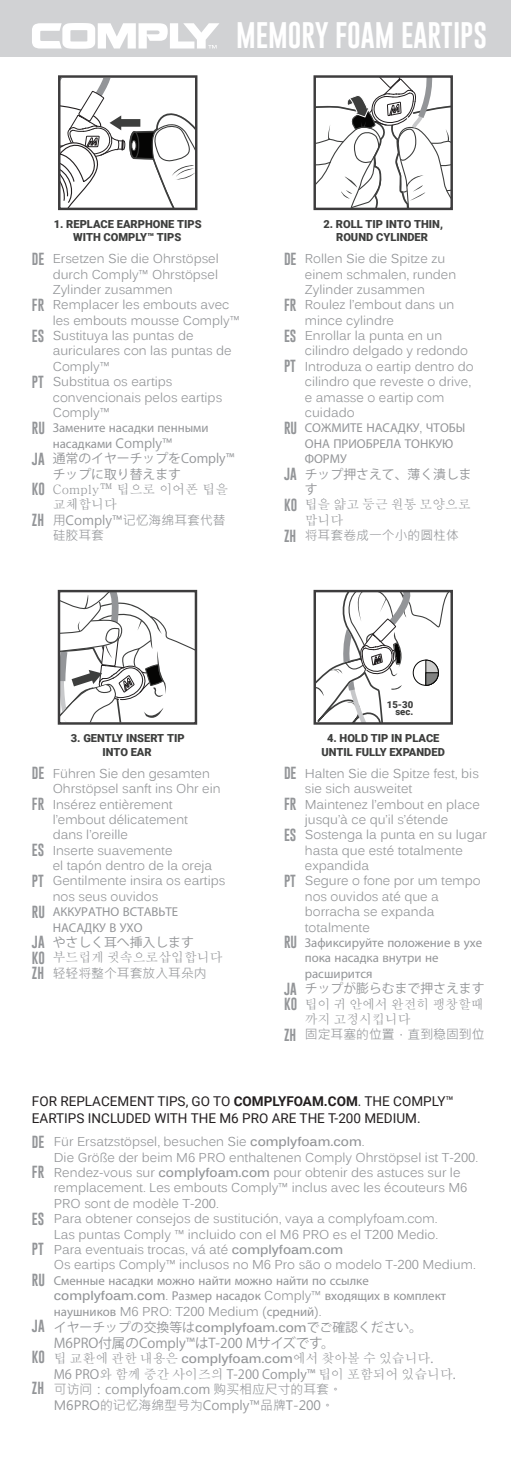
<style>
.page{position:relative;width:511px;height:1467px;background:#fff}
.page>*{position:absolute;margin:0;border:0;box-sizing:border-box;transform-origin:0 0}
.t1{font:27px "Gobold";color:#fff}
.t2{font:13.5px/16.2px "Roboto";color:#231f20}
.t3{font:13.5px "Koz Go Pr 6 N";color:#939598}
.t4{font:12.83px/15.3px "Kalinga";color:#939598}
.t5{font:12.83px/15.3px "Myriad Pro";color:#939598}
.t6{font:500 12.83px/15.3px "Adobe Myungjo Std";color:#939598}
.t7{font:12.83px/15.3px "Microsoft Jheng Hei";color:#939598}
.t8{font:12.83px/15.3px "Koz Go Pr 6 N";color:#939598}
.t9{font:12.83px/15.3px "Gobold";color:#939598;text-align:justify}
.t10{font:900 11.03px/13.3px "Roboto";color:#3d3e3d;text-align:center}
.t11{font:900 9.45px/7.6px "Roboto";color:#3d3e3d;text-align:right}
.s1{font-family:"Microsoft Jheng Hei"}
.s2{font-family:"Kalinga"}
.s3{font-weight:700}
.s4{font-family:"Kalinga";font-weight:700}
.s5{font-family:"Myriad Pro"}
.s6{font-size:13.5px}
.s7{font-family:"Koz Go Pr 6 N";font-weight:400}
</style>
<div class="page">
<div style="left:0;top:0;width:510px;height:57px;background:#d1d2d4"></div>
<svg style="left:32px;top:23px;width:187px;height:26px"></svg>
<svg style="left:61px;top:79px;width:133px;height:128px"></svg>
<div style="left:58px;top:75px;width:139px;height:135px;border:2px solid #3d3c3d"></div>
<svg style="left:316px;top:78px;width:133px;height:129px"></svg>
<div style="left:313px;top:75px;width:139px;height:135px;border:2px solid #3d3c3d"></div>
<svg style="left:61px;top:593px;width:133px;height:129px"></svg>
<div style="left:58px;top:590px;width:139px;height:135px;border:2px solid #3d3c3d"></div>
<div style="left:313px;top:590px;width:139px;height:135px;border:2px solid #3d3c3d"></div>
<svg style="left:314px;top:591px;width:137px;height:132px"></svg>
<h1 class="t1" style="left:236px;top:18px;width:252px">MEMORY FOAM EARTIPS</h1>
<p class="t9" style="left:32px;top:251px;width:14px">DE</p>
<p class="t9" style="left:32px;top:297px;width:14px">FR</p>
<p class="t9" style="left:32px;top:328px;width:14px">ES</p>
<p class="t9" style="left:32px;top:374px;width:13px">PT</p>
<p class="t9" style="left:32px;top:420px;width:15px">RU</p>
<p class="t9" style="left:32px;top:451px;width:14px">JA</p>
<p class="t9" style="left:32px;top:482px;width:15px">KO</p>
<p class="t9" style="left:32px;top:512px;width:14px">ZH</p>
<p class="t10" style="left:54px;top:217px;width:149px">1. REPLACE EARPHONE TIPS<br>WITH COMPLY™ TIPS</p>
<p class="t10" style="left:323px;top:217px;width:121px">2. ROLL TIP INTO THIN,<br>ROUND CYLINDER</p>
<p class="t4" style="left:53px;top:252px;width:188px">Ersetzen Sie die Ohrstöpsel durch Comply™ Ohrstöpsel<br>Zylinder zusammen<br>Remplacer les embouts avec les embouts mousse Comply™<br>Sustituya las puntas de auriculares con las puntas de<br>Comply™<br>Substitua os eartips convencionais pelos eartips<br>Comply™</p>
<p class="t5" style="left:53px;top:420px;width:157px">Замените насадки пенными насадками <span class="s1">Comply™</span></p>
<p class="t8" style="left:53px;top:451px;width:183px">通常のイヤーチップをComply™チップに取り替えます</p>
<p class="t6" style="left:53px;top:482px;width:177px">Comply™ 팁으로 이어폰 팁을 교체합니다</p>
<p class="t7" style="left:53px;top:512px;width:174px">用Comply™记忆海绵耳套代替硅胶耳套</p>
<p class="t9" style="left:284px;top:251px;width:14px">DE</p>
<p class="t9" style="left:284px;top:297px;width:14px">FR</p>
<p class="t9" style="left:284px;top:328px;width:14px">ES</p>
<p class="t9" style="left:284px;top:359px;width:13px">PT</p>
<p class="t9" style="left:284px;top:420px;width:15px">RU</p>
<p class="t9" style="left:284px;top:466px;width:14px">JA</p>
<p class="t9" style="left:284px;top:497px;width:15px">KO</p>
<p class="t9" style="left:284px;top:528px;width:14px">ZH</p>
<p class="t4" style="left:304px;top:252px;width:170px">Rollen Sie die Spitze zu einem schmalen, runden<br>Zylinder zusammen<br>Roulez l’embout dans un mince cylindre<br>Enrollar la punta en un cilindro delgado y redondo<br>Introduza o eartip dentro do cilindro que reveste o drive, e amasse o eartip com cuidado</p>
<p class="t5" style="left:304px;top:420px;width:162px">СОЖМИТЕ НАСАДКУ<span class="s2">,</span> ЧТОБЫ<br>ОНА ПРИОБРЕЛА ТОНКУЮ<br>ФОРМУ</p>
<p class="t8" style="left:304px;top:467px;width:168px">チップ押さえて、薄く潰します</p>
<p class="t6" style="left:304px;top:497px;width:167px">팁을 얇고 둥근 원통 모양으로 맙니다</p>
<p class="t7" style="left:304px;top:528px;width:155px">将耳套卷成一个小的圆柱体</p>
<p class="t9" style="left:32px;top:765px;width:14px">DE</p>
<p class="t9" style="left:32px;top:796px;width:14px">FR</p>
<p class="t9" style="left:32px;top:842px;width:14px">ES</p>
<p class="t9" style="left:32px;top:873px;width:13px">PT</p>
<p class="t9" style="left:32px;top:904px;width:15px">RU</p>
<p class="t9" style="left:32px;top:935px;width:15px">JA KO ZH</p>
<p class="t11" style="left:386px;top:700px;width:28px">15-30 sec.</p>
<p class="t10" style="left:71px;top:731px;width:115px">3. GENTLY INSERT TIP<br>INTO EAR</p>
<p class="t10" style="left:321px;top:731px;width:125px">4. HOLD TIP IN PLACE<br>UNTIL FULLY EXPANDED</p>
<p class="t4" style="left:53px;top:767px;width:174px">Führen Sie den gesamten<br>Ohrstöpsel sanft ins Ohr ein<br>Insérez entièrement l’embout délicatement<br>dans l’oreille<br>Inserte suavemente<br>el tapón dentro de la oreja<br>Gentilmente insira os eartips nos seus ouvidos</p>
<p class="t5" style="left:53px;top:904px;width:127px">АККУРАТНО ВСТАВЬТЕ<br>НАСАДКУ В УХО</p>
<p class="t8" style="left:53px;top:935px;width:143px">やさしく耳へ挿入します</p>
<p class="t6" style="left:53px;top:950px;width:171px">부드럽게 귓속으로삽입합니다</p>
<p class="t7" style="left:53px;top:965px;width:155px">轻轻将整个耳套放入耳朵内</p>
<p class="t9" style="left:284px;top:765px;width:14px">DE</p>
<p class="t9" style="left:284px;top:796px;width:14px">FR</p>
<p class="t9" style="left:284px;top:827px;width:14px">ES</p>
<p class="t9" style="left:284px;top:873px;width:13px">PT</p>
<p class="t9" style="left:284px;top:935px;width:15px">RU</p>
<p class="t9" style="left:284px;top:981px;width:15px">JA<br>KO</p>
<p class="t9" style="left:284px;top:1027px;width:14px">ZH</p>
<p class="t4" style="left:304px;top:767px;width:183px">Halten Sie die Spitze fest, bis sie sich ausweitet<br>Maintenez l’embout en place jusqu’à ce qu’il s’étende<br>Sostenga la punta en su lugar hasta que esté totalmente expandida<br>Segure o fone por um tempo nos ouvidos até que a borracha se expanda totalmente</p>
<p class="t5" style="left:304px;top:935px;width:179px">Зафиксируйте положение в ухе пока насадка внутри не расширится</p>
<p class="t8" style="left:304px;top:981px;width:181px">チップが膨らむまで押さえます</p>
<p class="t6" style="left:304px;top:996px;width:180px">팁이 귀 안에서 완전히 팽창할때 까지 고정시킵니다</p>
<p class="t7" style="left:304px;top:1027px;width:181px">固定耳塞的位置，直到稳固到位</p>
<p class="t2" style="left:32px;top:1093px;width:423px">FOR REPLACEMENT TIPS, GO TO <span class="s3">COMPLYFOAM.COM</span>. THE COMPLY™<br>EARTIPS INCLUDED WITH THE M6 PRO ARE THE T-200 MEDIUM.</p>
<p class="t9" style="left:32px;top:1134px;width:14px">DE</p>
<p class="t9" style="left:32px;top:1165px;width:14px">FR</p>
<p class="t9" style="left:32px;top:1211px;width:14px">ES</p>
<p class="t9" style="left:32px;top:1242px;width:13px">PT</p>
<p class="t9" style="left:32px;top:1272px;width:15px">RU</p>
<p class="t9" style="left:32px;top:1319px;width:14px">JA</p>
<p class="t9" style="left:32px;top:1349px;width:15px">KO</p>
<p class="t9" style="left:32px;top:1380px;width:14px">ZH</p>
<p class="t4" style="left:54px;top:1135px;width:425px">Für Ersatzstöpsel, besuchen Sie <span class="s3">complyfoam.com</span>.<br>Die Größe der beim M6 PRO enthaltenen Comply Ohrstöpsel ist T-200.<br>Rendez-vous sur <span class="s3">complyfoam.com</span> pour obtenir des astuces sur le remplacement. Les embouts Comply™ inclus avec les écouteurs M6<br>PRO sont de modèle T-200.<br>Para obtener consejos de sustitución, vaya a complyfoam.com.<br>Las puntas Comply ™ incluido con el M6 PRO es el T200 Medio.<br>Para eventuais trocas, vá até <span class="s3">complyfoam.com<br></span>Os eartips Comply™ inclusos no M6 Pro são o modelo T-200 Medium.</p>
<p class="t5" style="left:54px;top:1273px;width:393px">Сменные насадки можно найти можно найти по ссылке <span class="s4">complyfoam.com</span><span class="s2">.</span> Размер насадок <span class="s2">Comply™</span> входящих в комплект</p>
<p class="t4" style="left:54px;top:1305px;width:269px"><span class="s5">наушников</span> M6 PRO: T200 Medium (<span class="s5">средний</span>).</p>
<p class="t8" style="left:54px;top:1320px;width:370px">イヤーチップの交換等は<span class="s4">complyfoam.com</span>でご確認ください<span class="s6">。</span></p>
<p class="t3" style="left:54px;top:1335px;width:282px">M6PRO付属のComply™はT-200 Mサイズです。</p>
<p class="t6" style="left:54px;top:1351px;width:403px">팁 교환에 관한 내용은 <span class="s4">complyfoam.com</span>에서 찾아볼 수 있습니다<span class="s7">.<br>M6 PRO</span>와 함께 중간 사이즈의 <span class="s7">T-200 Comply™</span> 팁이 포함되어 있습니다<span class="s7">.</span></p>
<p class="t7" style="left:54px;top:1382px;width:289px">可访问：complyfoam.com 购买相应尺寸的耳套。<br>M6PRO的记忆海绵型号为Comply™品牌T-200。</p>
</div>
